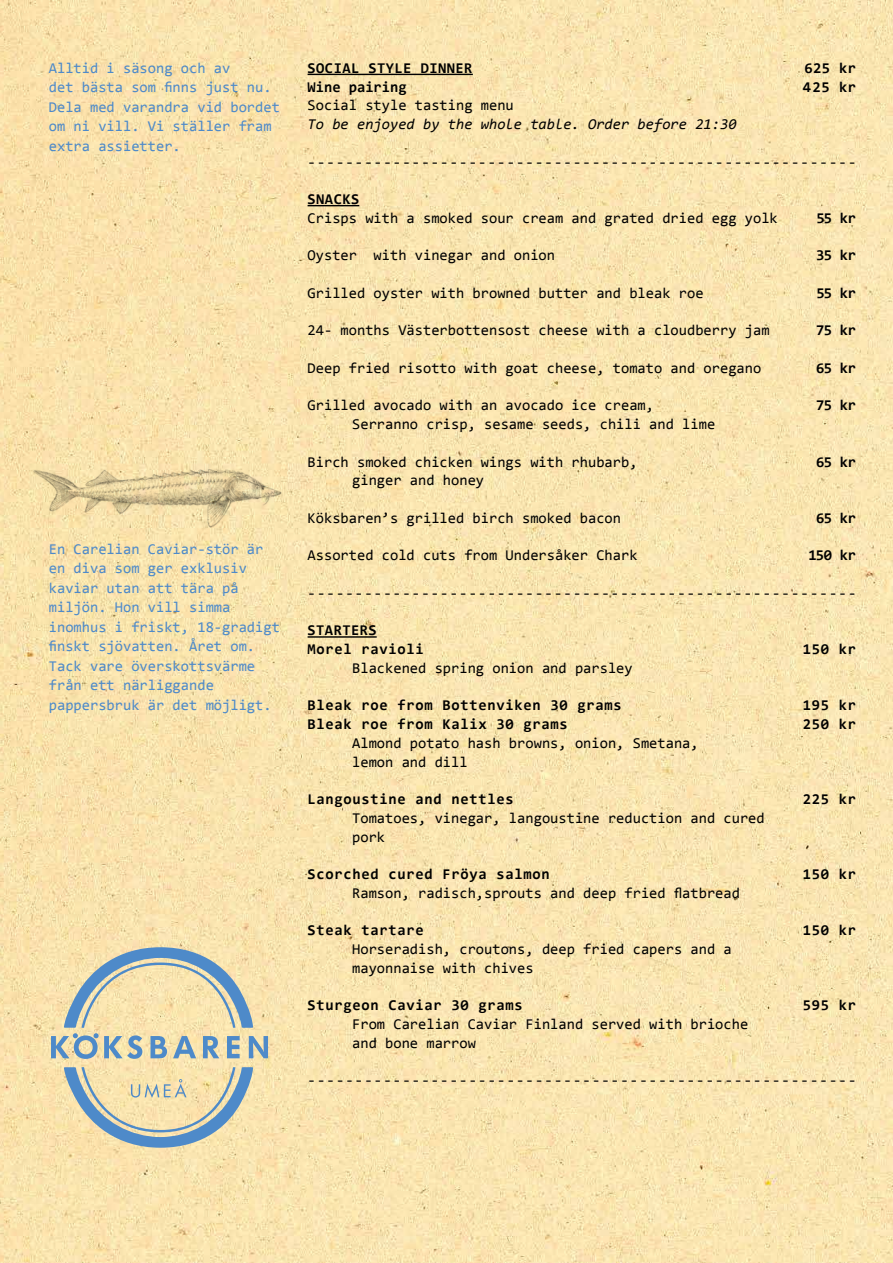
<style>
.page{position:relative;width:893px;height:1263px;background:#fff}
.page>*{position:absolute;margin:0;border:0;box-sizing:border-box;transform-origin:0 0}
.t1{font:15px/18.8px "Consolas";color:#000}
.t2{font:15px/19.5px "Consolas";color:#4e8ac9}
.t3{font:700 15px/18.8px "Consolas";letter-spacing:.05em;color:#000}
.t4{font:italic 15px "Consolas";color:#000}
.t5{font:700 15px "Consolas";letter-spacing:.03em;color:#000}
.t6{font:700 15px "Consolas";color:#000}
</style>
<div class="page">
<img style="left:0;top:0;width:893px;height:1263px">
<hr style="left:308px;top:74px;width:165px;height:1px;background:#000">
<hr style="left:308px;top:205px;width:51px;height:1px;background:#000">
<hr style="left:308px;top:636px;width:69px;height:2px;background:#000">
<img style="left:30px;top:461px;width:254px;height:68px">
<svg style="left:51px;top:947px;width:217px;height:112px;background:#d1ceb4"></svg>
<svg style="left:64px;top:1067px;width:189px;height:81px;background:#d0cdb3"></svg>
<p class="t2" style="left:49px;top:58px;width:233px">Alltid i säsong och av<br>det bästa som finns just nu.<br>Dela med varandra vid bordet om ni vill. Vi ställer fram extra assietter.</p>
<p class="t2" style="left:49px;top:539px;width:233px">En Carelian Caviar-stör är en diva som ger exklusiv kaviar utan att tära på miljön. Hon vill simma inomhus i friskt, 18-gradigt finskt sjövatten. Året om.<br>Tack vare överskottsvärme från ett närliggande pappersbruk är det möjligt.</p>
<p class="t5" style="left:308px;top:58px;width:166px">SOCIAL STYLE DINNER</p>
<p class="t3" style="left:804px;top:58px;width:53px">625 kr</p>
<p class="t6" style="left:308px;top:77px;width:100px">Wine pairing</p>
<p class="t3" style="left:803px;top:77px;width:55px">425 kr</p>
<p class="t1" style="left:308px;top:96px;width:208px">Social style tasting menu</p>
<p class="t4" style="left:308px;top:114px;width:430px">To be enjoyed by the whole table. Order before 21:30</p>
<p class="t1" style="left:308px;top:152px;width:550px">----------------------------------------------------------</p>
<p class="t3" style="left:308px;top:190px;width:53px">SNACKS</p>
<p class="t1" style="left:308px;top:208px;width:472px">Crisps with a smoked sour cream and grated dried egg yolk</p>
<p class="t3" style="left:816px;top:208px;width:41px">55 kr</p>
<p class="t1" style="left:308px;top:246px;width:249px">Oyster with vinegar and onion</p>
<p class="t3" style="left:816px;top:246px;width:41px">35 kr</p>
<p class="t1" style="left:308px;top:283px;width:397px">Grilled oyster with browned butter and bleak roe</p>
<p class="t3" style="left:816px;top:283px;width:41px">55 kr</p>
<p class="t1" style="left:308px;top:321px;width:463px">24- months Västerbottensost cheese with a cloudberry jam</p>
<p class="t3" style="left:816px;top:321px;width:41px">75 kr</p>
<p class="t1" style="left:308px;top:358px;width:455px">Deep fried risotto with goat cheese, tomato and oregano</p>
<p class="t3" style="left:816px;top:358px;width:41px">65 kr</p>
<p class="t1" style="left:308px;top:396px;width:348px">Grilled avocado with an avocado ice cream,</p>
<p class="t3" style="left:816px;top:396px;width:41px">75 kr</p>
<p class="t1" style="left:352px;top:414px;width:364px">Serranno crisp, sesame seeds, chili and lime</p>
<p class="t1" style="left:308px;top:452px;width:331px">Birch smoked chicken wings with rhubarb,</p>
<p class="t3" style="left:816px;top:452px;width:41px">65 kr</p>
<p class="t1" style="left:352px;top:471px;width:133px">ginger and honey</p>
<p class="t1" style="left:308px;top:508px;width:315px">Köksbaren’s grilled birch smoked bacon</p>
<p class="t3" style="left:816px;top:508px;width:41px">65 kr</p>
<p class="t1" style="left:308px;top:546px;width:331px">Assorted cold cuts from Undersåker Chark</p>
<p class="t3" style="left:808px;top:546px;width:49px">150 kr</p>
<p class="t1" style="left:308px;top:583px;width:550px">----------------------------------------------------------</p>
<p class="t3" style="left:308px;top:621px;width:118px">STARTERS<br>Morel ravioli</p>
<p class="t3" style="left:803px;top:640px;width:55px">150 kr</p>
<p class="t1" style="left:352px;top:658px;width:282px">Blackened spring onion and parsley</p>
<p class="t3" style="left:308px;top:696px;width:316px">Bleak roe from Bottenviken 30 grams</p>
<p class="t3" style="left:803px;top:696px;width:55px">195 kr</p>
<p class="t3" style="left:308px;top:715px;width:262px">Bleak roe from Kalix 30 grams</p>
<p class="t3" style="left:803px;top:715px;width:55px">250 kr</p>
<p class="t1" style="left:352px;top:733px;width:348px">Almond potato hash browns, onion, Smetana, lemon and dill</p>
<p class="t3" style="left:308px;top:790px;width:208px">Langoustine and nettles</p>
<p class="t3" style="left:803px;top:790px;width:55px">225 kr</p>
<p class="t1" style="left:352px;top:808px;width:414px">Tomatoes, vinegar, langoustine reduction and cured pork</p>
<p class="t3" style="left:308px;top:865px;width:244px">Scorched cured Fröya salmon</p>
<p class="t3" style="left:803px;top:865px;width:55px">150 kr</p>
<p class="t1" style="left:352px;top:883px;width:389px">Ramson, radisch,sprouts and deep fried flatbread</p>
<p class="t3" style="left:308px;top:921px;width:118px">Steak tartare</p>
<p class="t3" style="left:803px;top:921px;width:55px">150 kr</p>
<p class="t1" style="left:352px;top:939px;width:381px">Horseradish, croutons, deep fried capers and a mayonnaise with chives</p>
<p class="t3" style="left:308px;top:996px;width:217px">Sturgeon Caviar 30 grams</p>
<p class="t3" style="left:803px;top:996px;width:55px">595 kr</p>
<p class="t1" style="left:352px;top:1014px;width:397px">From Carelian Caviar Finland served with brioche and bone marrow</p>
<p class="t1" style="left:308px;top:1071px;width:550px">----------------------------------------------------------</p>
</div>
